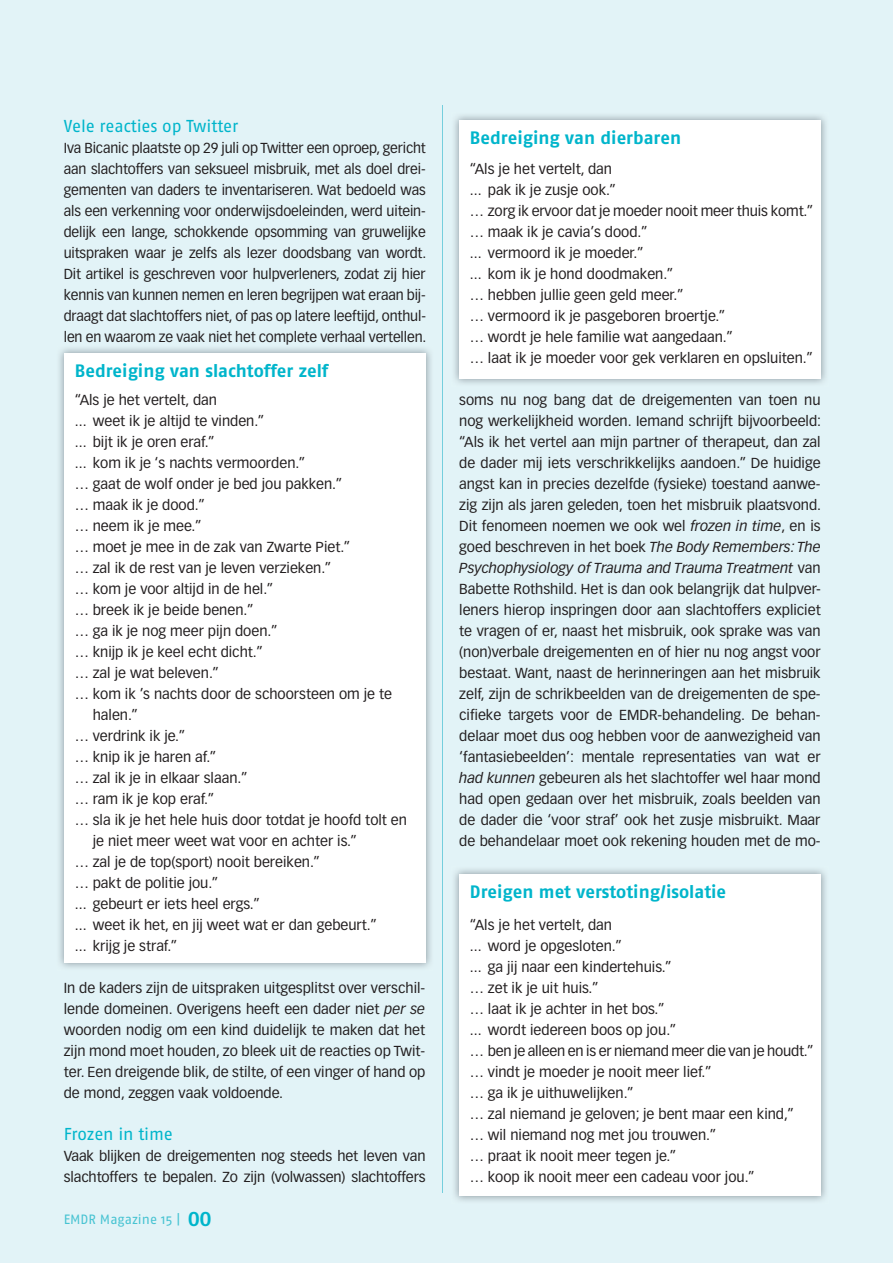
<style>
.page{position:relative;width:893px;height:1263px;background:#e2f3f7}
.page>*{position:absolute;margin:0;border:0;box-sizing:border-box;transform-origin:0 0}
.t1{font:700 18px "Fago No";color:#00b5cb}
.t2{font:17.25px "Fago No";letter-spacing:-.01em;color:#00b5cb}
.t3{font:14.25px/21px "Vectora LH";color:#231f20;text-align:justify}
.t4{font:13.5px "Fago No";color:#47c3d2}
.s1{font-style:italic}
.s2{font-family:"Vectora LH";font-weight:700;font-size:19.5px;color:#00b5cb}
</style>
<div class="page">
<img style="left:59px;top:348px;width:372px;height:620px">
<div style="left:64px;top:353px;width:362px;height:610px;background:#fff"></div>
<img style="left:454px;top:115px;width:372px;height:269px">
<div style="left:459px;top:120px;width:362px;height:258px;background:#fff"></div>
<img style="left:454px;top:869px;width:372px;height:332px">
<div style="left:459px;top:874px;width:362px;height:322px;background:#fff"></div>
<hr style="left:442px;top:105px;width:1px;height:1088px;background:#74cedd">
<p class="t2" style="left:64px;top:116px;width:176px">Vele reacties op Twitter</p>
<p class="t3" style="left:64px;top:137px;width:364px">Iva Bicanic plaatste op 29 juli op Twitter een oproep, gericht aan slachtoffers van seksueel misbruik, met als doel drei&shy;gementen van daders te inventariseren. Wat bedoeld was als een verkenning voor onderwijsdoeleinden, werd uitein&shy;delijk een lange, schokkende opsomming van gruwelijke uitspraken waar je zelfs als lezer doodsbang van wordt.<br>Dit artikel is geschreven voor hulpverleners, zodat zij hier kennis van kunnen nemen en leren begrijpen wat eraan bij&shy;draagt dat slachtoffers niet, of pas op latere leeftijd, onthul&shy;len en waarom ze vaak niet het complete verhaal vertellen.</p>
<p class="t1" style="left:75px;top:360px;width:255px">Bedreiging van slachtoffer zelf</p>
<p class="t3" style="left:75px;top:389px;width:144px">“Als je het vertelt, dan</p>
<p class="t3" style="left:75px;top:410px;width:191px">... weet ik je altijd te vinden.”</p>
<p class="t3" style="left:75px;top:431px;width:141px">... bijt ik je oren eraf.”</p>
<p class="t3" style="left:75px;top:452px;width:232px">... kom ik je ‘s nachts vermoorden.”</p>
<p class="t3" style="left:75px;top:473px;width:269px">… gaat de wolf onder je bed jou pakken.”</p>
<p class="t3" style="left:75px;top:494px;width:131px">… maak ik je dood.”</p>
<p class="t3" style="left:75px;top:515px;width:128px">… neem ik je mee.”</p>
<p class="t3" style="left:75px;top:536px;width:277px">… moet je mee in de zak van Zwarte Piet.”</p>
<p class="t3" style="left:75px;top:557px;width:258px">… zal ik de rest van je leven verzieken.”</p>
<p class="t3" style="left:75px;top:578px;width:200px">… kom je voor altijd in de hel.”</p>
<p class="t3" style="left:75px;top:599px;width:180px">… breek ik je beide benen.”</p>
<p class="t3" style="left:75px;top:621px;width:204px">… ga ik je nog meer pijn doen.”</p>
<p class="t3" style="left:75px;top:642px;width:189px">… knijp ik je keel echt dicht.”</p>
<p class="t3" style="left:75px;top:663px;width:145px">… zal je wat beleven.”</p>
<p class="t3" style="left:75px;top:684px;width:319px">… kom ik ’s nachts door de schoorsteen om je te</p>
<p class="t3" style="left:93px;top:705px;width:47px">halen.”</p>
<p class="t3" style="left:75px;top:726px;width:112px">… verdrink ik je.”</p>
<p class="t3" style="left:75px;top:747px;width:143px">… knip ik je haren af.”</p>
<p class="t3" style="left:75px;top:768px;width:174px">… zal ik je in elkaar slaan.”</p>
<p class="t3" style="left:75px;top:789px;width:141px">… ram ik je kop eraf.”</p>
<p class="t3" style="left:75px;top:810px;width:334px">… sla ik je het hele huis door totdat je hoofd tolt en</p>
<p class="t3" style="left:93px;top:831px;width:266px">je niet meer weet wat voor en achter is.”</p>
<p class="t3" style="left:75px;top:852px;width:247px">… zal je de top(sport) nooit bereiken.”</p>
<p class="t3" style="left:75px;top:873px;width:145px">… pakt de politie jou.”</p>
<p class="t3" style="left:75px;top:894px;width:186px">... gebeurt er iets heel ergs.”</p>
<p class="t3" style="left:75px;top:915px;width:303px">... weet ik het, en jij weet wat er dan gebeurt.”</p>
<p class="t3" style="left:75px;top:936px;width:104px">... krijg je straf.”</p>
<p class="t3" style="left:64px;top:977px;width:363px">In de kaders zijn de uitspraken uitgesplitst over verschil&shy;lende domeinen. Overigens heeft een dader niet <span class="s1">per se </span>woorden nodig om een kind duidelijk te maken dat het zijn mond moet houden, zo bleek uit de reacties op Twit&shy;ter. Een dreigende blik, de stilte, of een vinger of hand op de mond, zeggen vaak voldoende.</p>
<p class="t2" style="left:64px;top:1124px;width:111px">Frozen in time</p>
<p class="t3" style="left:64px;top:1145px;width:363px">Vaak blijken de dreigementen nog steeds het leven van slachtoffers te bepalen. Zo zijn (volwassen) slachtoffers</p>
<p class="t4" style="left:64px;top:1212px;width:149px">EMDR Magazine 15 | <span class="s2">00</span></p>
<p class="t1" style="left:470px;top:127px;width:213px">Bedreiging van dierbaren</p>
<p class="t3" style="left:470px;top:158px;width:345px;text-align:left">“Als je het vertelt, dan<br>... pak ik je zusje ook.”<br>… zorg ik ervoor dat je moeder nooit meer thuis komt.” … maak ik je cavia’s dood.”<br>... vermoord ik je moeder.”<br>... kom ik je hond doodmaken.”<br>… hebben jullie geen geld meer.”<br>… vermoord ik je pasgeboren broertje.”<br>… wordt je hele familie wat aangedaan.”<br>… laat ik je moeder voor gek verklaren en opsluiten.”</p>
<p class="t3" style="left:459px;top:389px;width:363px">soms nu nog bang dat de dreigementen van toen nu nog werkelijkheid worden. Iemand schrijft bijvoorbeeld: “Als ik het vertel aan mijn partner of therapeut, dan zal de dader mij iets verschrikkelijks aandoen.” De huidige angst kan in precies dezelfde (fysieke) toestand aanwe&shy;zig zijn als jaren geleden, toen het misbruik plaatsvond.<br>Dit fenomeen noemen we ook wel <span class="s1">frozen in time</span>, en is goed beschreven in het boek <span class="s1">The Body Remembers: The Psychophysiology of Trauma and Trauma Treatment</span> van Babette Rothshild. Het is dan ook belangrijk dat hulpver&shy;leners hierop inspringen door aan slachtoffers expliciet te vragen of er, naast het misbruik, ook sprake was van (non)verbale dreigementen en of hier nu nog angst voor bestaat. Want, naast de herinneringen aan het misbruik zelf, zijn de schrikbeelden van de dreigementen de spe&shy;cifieke targets voor de EMDR-behandeling. De behan&shy;delaar moet dus oog hebben voor de aanwezigheid van ‘fantasiebeelden’: mentale representaties van wat er <span class="s1">had kunnen</span> gebeuren als het slachtoffer wel haar mond had open gedaan over het misbruik, zoals beelden van de dader die ‘voor straf’ ook het zusje misbruikt. Maar de behandelaar moet ook rekening houden met de mo-</p>
<p class="t1" style="left:470px;top:881px;width:258px">Dreigen met verstoting/isolatie</p>
<p class="t3" style="left:470px;top:914px;width:345px;text-align:left">“Als je het vertelt, dan<br>... word je opgesloten.”<br>... ga jij naar een kindertehuis.”<br>… zet ik je uit huis.”<br>… laat ik je achter in het bos.”<br>... wordt iedereen boos op jou.”<br>… ben je alleen en is er niemand meer die van je houdt.” … vindt je moeder je nooit meer lief.”<br>… ga ik je uithuwelijken.”<br>… zal niemand je geloven; je bent maar een kind,”<br>… wil niemand nog met jou trouwen.”<br>… praat ik nooit meer tegen je.”<br>… koop ik nooit meer een cadeau voor jou.”</p>
</div>
